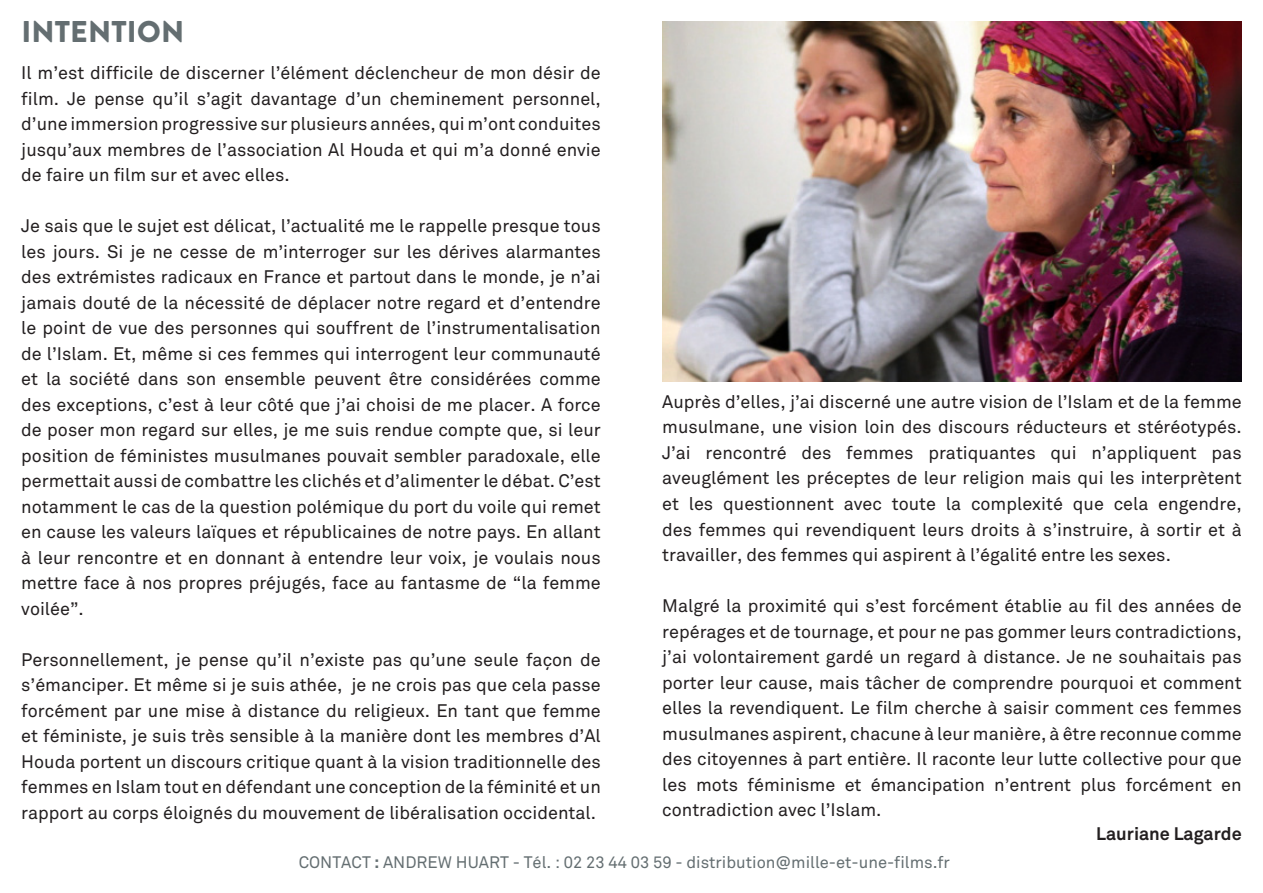
<style>
.page{position:relative;width:1263px;height:893px;background:#fff}
.page>*{position:absolute;margin:0;border:0;box-sizing:border-box;transform-origin:0 0}
.t1{font:900 30px "Brandon Grotesque";letter-spacing:.005em;color:#646e71}
.t2{font:18px/25.5px "Akkurat";color:#231f20;text-align:justify}
.t3{font:700 18px "Akkurat";color:#231f20}
.t4{font:16.5px "Akkurat";color:#646e71}
.s1{font-weight:700}
</style>
<div class="page">
<img style="left:662px;top:21px;width:580px;height:361px">
<p class="t1" style="left:21px;top:11px;width:164px">INTENTION</p>
<p class="t2" style="left:21px;top:61px;width:581px">Il m’est difficile de discerner l’élément déclencheur de mon désir de film. Je pense qu’il s’agit davantage d’un cheminement personnel, d’une immersion progressive sur plusieurs années, qui m’ont conduites jusqu’aux membres de l’association Al Houda et qui m’a donné envie de faire un film sur et avec elles.</p>
<p class="t2" style="left:21px;top:214px;width:581px">Je sais que le sujet est délicat, l’actualité me le rappelle presque tous les jours. Si je ne cesse de m’interroger sur les dérives alarmantes des extrémistes radicaux en France et partout dans le monde, je n’ai jamais douté de la nécessité de déplacer notre regard et d’entendre le point de vue des personnes qui souffrent de l’instrumentalisation de l’Islam. Et, même si ces femmes qui interrogent leur communauté et la société dans son ensemble peuvent être considérées comme des exceptions, c’est à leur côté que j’ai choisi de me placer. A force de poser mon regard sur elles, je me suis rendue compte que, si leur position de féministes musulmanes pouvait sembler paradoxale, elle permettait aussi de combattre les clichés et d’alimenter le débat. C’est notamment le cas de la question polémique du port du voile qui remet en cause les valeurs laïques et républicaines de notre pays. En allant à leur rencontre et en donnant à entendre leur voix, je voulais nous mettre face à nos propres préjugés, face au fantasme de “la femme voilée”.</p>
<p class="t2" style="left:21px;top:647px;width:581px">Personnellement, je pense qu’il n’existe pas qu’une seule façon de s’émanciper. Et même si je suis athée, je ne crois pas que cela passe forcément par une mise à distance du religieux. En tant que femme et féministe, je suis très sensible à la manière dont les membres d’Al Houda portent un discours critique quant à la vision traditionnelle des femmes en Islam tout en défendant une conception de la féminité et un rapport au corps éloignés du mouvement de libéralisation occidental.</p>
<p class="t2" style="left:662px;top:389px;width:581px">Auprès d’elles, j’ai discerné une autre vision de l’Islam et de la femme musulmane, une vision loin des discours réducteurs et stéréotypés.<br>J’ai rencontré des femmes pratiquantes qui n’appliquent pas aveuglément les préceptes de leur religion mais qui les interprètent et les questionnent avec toute la complexité que cela engendre, des femmes qui revendiquent leurs droits à s’instruire, à sortir et à travailler, des femmes qui aspirent à l’égalité entre les sexes.</p>
<p class="t2" style="left:662px;top:593px;width:581px">Malgré la proximité qui s’est forcément établie au fil des années de repérages et de tournage, et pour ne pas gommer leurs contradictions, j’ai volontairement gardé un regard à distance. Je ne souhaitais pas porter leur cause, mais tâcher de comprendre pourquoi et comment elles la revendiquent. Le film cherche à saisir comment ces femmes musulmanes aspirent, chacune à leur manière, à être reconnue comme des citoyennes à part entière. Il raconte leur lutte collective pour que les mots féminisme et émancipation n’entrent plus forcément en contradiction avec l’Islam.</p>
<p class="t3" style="left:1096px;top:823px;width:147px">Lauriane Lagarde</p>
<p class="t4" style="left:299px;top:853px;width:653px">CONTACT <span class="s1">:</span> ANDREW HUART - Tél. : 02 23 44 03 59 - distribution@mille-et-une-films.fr</p>
</div>
